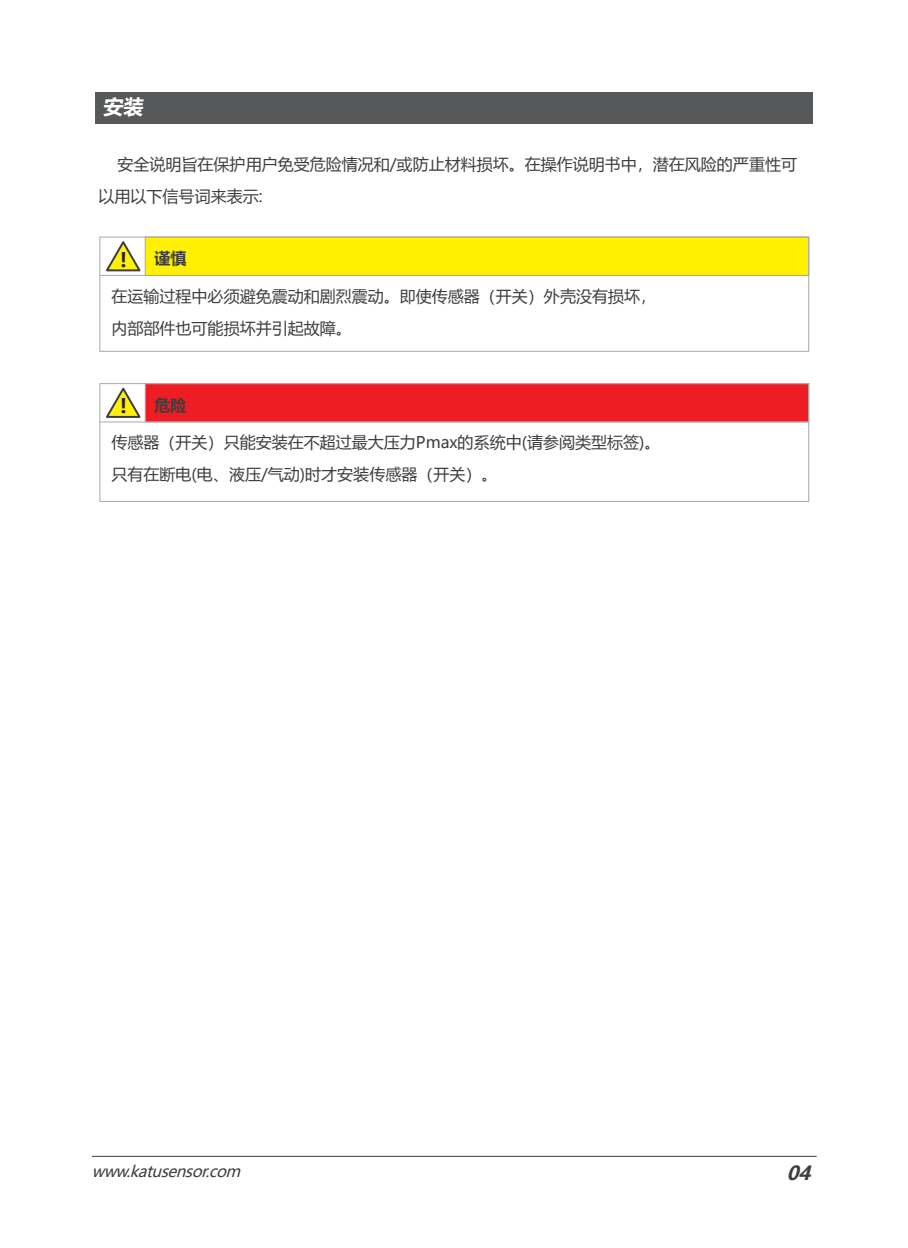
<style>
.page{position:relative;width:908px;height:1248px;background:#fff}
.page>*{position:absolute;margin:0;border:0;box-sizing:border-box;transform-origin:0 0}
.t1{font:700 20px "Microsoft Ya Hei";color:#fff}
.t2{font:700 20px "Microsoft Ya Hei";color:#231f20}
.t3{font:italic 700 19.2px "Microsoft Ya Hei";color:#3e3e3f}
.t4{font:16px/32px "Microsoft Ya Hei";color:#3e3e3f}
.t5{font:700 16px "Microsoft Ya Hei";color:#3e3e3f}
.t6{font:italic 15.6px "Microsoft Ya Hei";color:#3e3e3f}
</style>
<div class="page">
<hr style="left:92px;top:1155px;width:724px;height:1px;background:#3e3e3f">
<div style="left:95px;top:92px;width:717px;height:32px;background:#57585a"></div>
<div style="left:145px;top:383px;width:663px;height:39px;background:#ee1d23"></div>
<div style="left:99px;top:383px;width:709px;height:119px;border:1px solid #a8a9ad"></div>
<hr style="left:100px;top:421px;width:708px;height:1px;background:#a8a9ad">
<svg style="left:104px;top:384px;width:39px;height:34px"></svg>
<div style="left:145px;top:236px;width:663px;height:40px;background:#fff101"></div>
<div style="left:99px;top:236px;width:709px;height:116px;border:1px solid #a8a9ad"></div>
<hr style="left:100px;top:275px;width:708px;height:1px;background:#a8a9ad">
<svg style="left:106px;top:241px;width:35px;height:31px"></svg>
<p class="t1" style="left:103px;top:93px;width:44px">安装</p>
<p class="t4" style="left:98px;top:148px;width:699px;text-indent:19px">安全说明旨在保护用户免受危险情况和/或防止材料损坏。在操作说明书中，潜在风险的严重性可以用以下信号词来表示:</p>
<p class="t2" style="left:120px;top:245px;width:8px">!</p>
<p class="t5" style="left:154px;top:247px;width:33px">谨慎</p>
<p class="t4" style="left:111px;top:279px;width:546px">在运输过程中必须避免震动和剧烈震动。即使传感器（开关）外壳没有损坏，内部部件也可能损坏并引起故障。</p>
<p class="t2" style="left:120px;top:392px;width:8px">!</p>
<p class="t5" style="left:154px;top:394px;width:33px">危险</p>
<p class="t4" style="left:111px;top:426px;width:550px">传感器（开关）只能安装在不超过最大压力Pmax的系统中(请参阅类型标签)。只有在断电(电、液压/气动)时才安装传感器（开关）。</p>
<p class="t6" style="left:92px;top:1160px;width:155px">www.katusensor.com</p>
<p class="t3" style="left:786px;top:1159px;width:32px">04</p>
</div>
